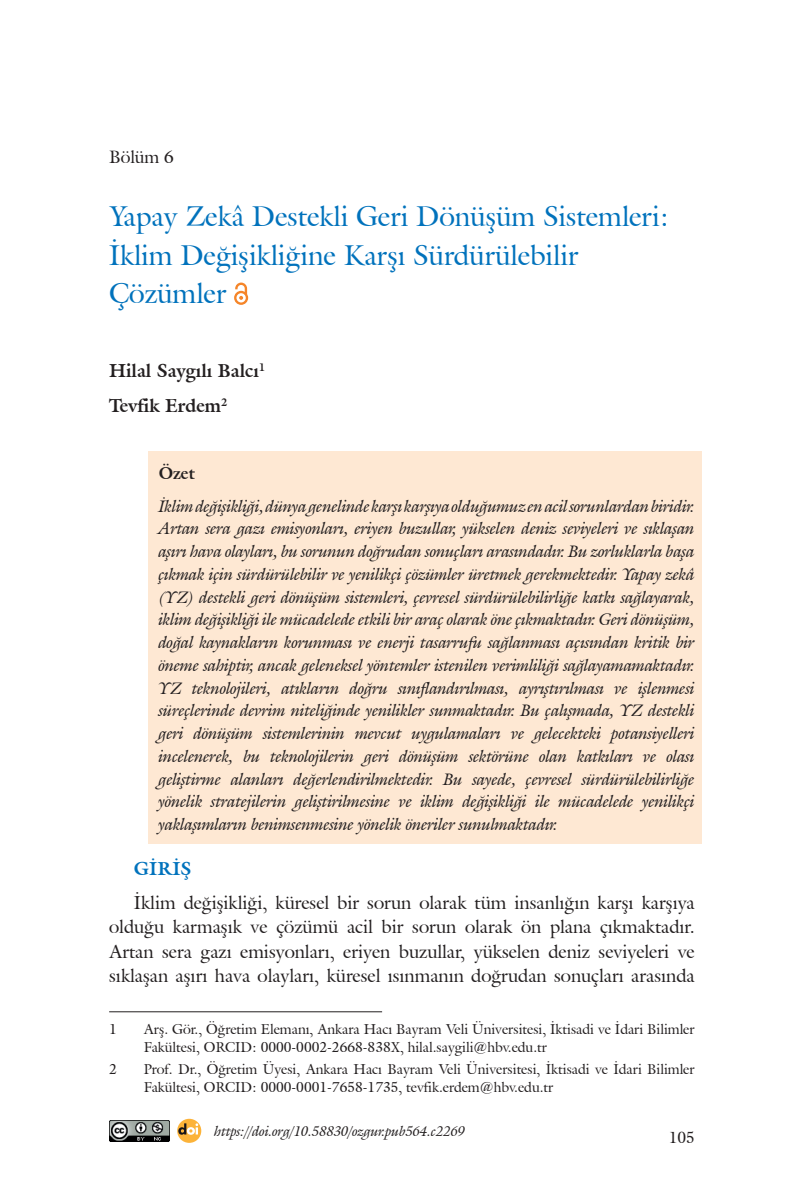
<style>
.page{position:relative;width:794px;height:1191px;background:#fff}
.page>*{position:absolute;margin:0;border:0;box-sizing:border-box;transform-origin:0 0}
.t1{font:28px/38.5px "Galliard IT Cby BT";color:#0072bc}
.t2{font:18.38px/24.5px "Galliard IT Cby BT";color:#231f20;text-align:justify}
.t3{font:700 18.38px/34.5px "Galliard IT Cby BT";color:#231f20}
.t4{font:700 18.38px "Galliard IT Cby BT";color:#0072bc}
.t5{font:17.5px "Galliard IT Cby BT";color:#231f20}
.t6{font:italic 16.62px/22.8px "Galliard IT Cby BT";letter-spacing:-.005em;color:#231f20;text-align:justify}
.t7{font:700 16.62px "Galliard IT Cby BT";color:#231f20}
.t8{font:15.75px "Galliard IT Cby BT";color:#231f20}
.t9{font:14px/17.5px "Galliard IT Cby BT";color:#231f20}
.t10{font:italic 14px "Galliard IT Cby BT";color:#231f20}
</style>
<div class="page">
<div style="left:148px;top:451px;width:554px;height:392px;background:#fee8d3"></div>
<svg style="left:234px;top:282px;width:14px;height:23px"></svg>
<hr style="left:109px;top:1011px;width:273px;height:1px;background:#231f20">
<img style="left:109px;top:1120px;width:60px;height:21px">
<svg style="left:177px;top:1118px;width:24px;height:24px"></svg>
<svg style="left:178px;top:1123px;width:20px;height:11px"></svg>
<p class="t5" style="left:109px;top:145px;width:66px">Bölüm 6</p>
<h1 class="t1" style="left:109px;top:197px;width:561px">Yapay Zekâ Destekli Geri Dönüşüm Sistemleri:<br>İklim Değişikliğine Karşı Sürdürülebilir<br>Çözümler</h1>
<p class="t3" style="left:109px;top:353px;width:157px">Hilal Saygılı Balcı<sup>1<br></sup>Tevfik Erdem<sup>2</sup></p>
<p class="t7" style="left:159px;top:462px;width:38px">Özet</p>
<p class="t6" style="left:159px;top:494px;width:537px">İklim değişikliği, dünya genelinde karşı karşıya olduğumuz en acil sorunlardan biridir.<br>Artan sera gazı emisyonları, eriyen buzullar, yükselen deniz seviyeleri ve sıklaşan aşırı hava olayları, bu sorunun doğrudan sonuçları arasındadır. Bu zorluklarla başa çıkmak için sürdürülebilir ve yenilikçi çözümler üretmek gerekmektedir. Yapay zekâ (YZ) destekli geri dönüşüm sistemleri, çevresel sürdürülebilirliğe katkı sağlayarak, iklim değişikliği ile mücadelede etkili bir araç olarak öne çıkmaktadır. Geri dönüşüm, doğal kaynakların korunması ve enerji tasarrufu sağlanması açısından kritik bir öneme sahiptir, ancak geleneksel yöntemler istenilen verimliliği sağlayamamaktadır.<br>YZ teknolojileri, atıkların doğru sınıflandırılması, ayrıştırılması ve işlenmesi süreçlerinde devrim niteliğinde yenilikler sunmaktadır. Bu çalışmada, YZ destekli geri dönüşüm sistemlerinin mevcut uygulamaları ve gelecekteki potansiyelleri incelenerek, bu teknolojilerin geri dönüşüm sektörüne olan katkıları ve olası geliştirme alanları değerlendirilmektedir. Bu sayede, çevresel sürdürülebilirliğe yönelik stratejilerin geliştirilmesine ve iklim değişikliği ile mücadelede yenilikçi yaklaşımların benimsenmesine yönelik öneriler sunulmaktadır.</p>
<p class="t4" style="left:134px;top:856px;width:59px">GİRİŞ</p>
<p class="t2" style="left:109px;top:890px;width:587px;text-indent:25px">İklim değişikliği, küresel bir sorun olarak tüm insanlığın karşı karşıya olduğu karmaşık ve çözümü acil bir sorun olarak ön plana çıkmaktadır.<br>Artan sera gazı emisyonları, eriyen buzullar, yükselen deniz seviyeleri ve sıklaşan aşırı hava olayları, küresel ısınmanın doğrudan sonuçları arasında</p>
<p class="t9" style="left:109px;top:1020px;width:9px">1</p>
<p class="t9" style="left:144px;top:1020px;width:552px">Arş. Gör., Öğretim Elemanı, Ankara Hacı Bayram Veli Üniversitesi, İktisadi ve İdari Bilimler<br>Fakültesi, ORCID: 0000-0002-2668-838X, hilal.saygili@hbv.edu.tr</p>
<p class="t9" style="left:109px;top:1060px;width:9px">2</p>
<p class="t9" style="left:144px;top:1060px;width:552px">Prof. Dr., Öğretim Üyesi, Ankara Hacı Bayram Veli Üniversitesi, İktisadi ve İdari Bilimler<br>Fakültesi, ORCID: 0000-0001-7658-1735, tevfik.erdem@hbv.edu.tr</p>
<p class="t10" style="left:214px;top:1121px;width:252px">https://doi.org/10.58830/ozgur.pub564.c2269</p>
<p class="t8" style="left:668px;top:1127px;width:28px">105</p>
</div>
